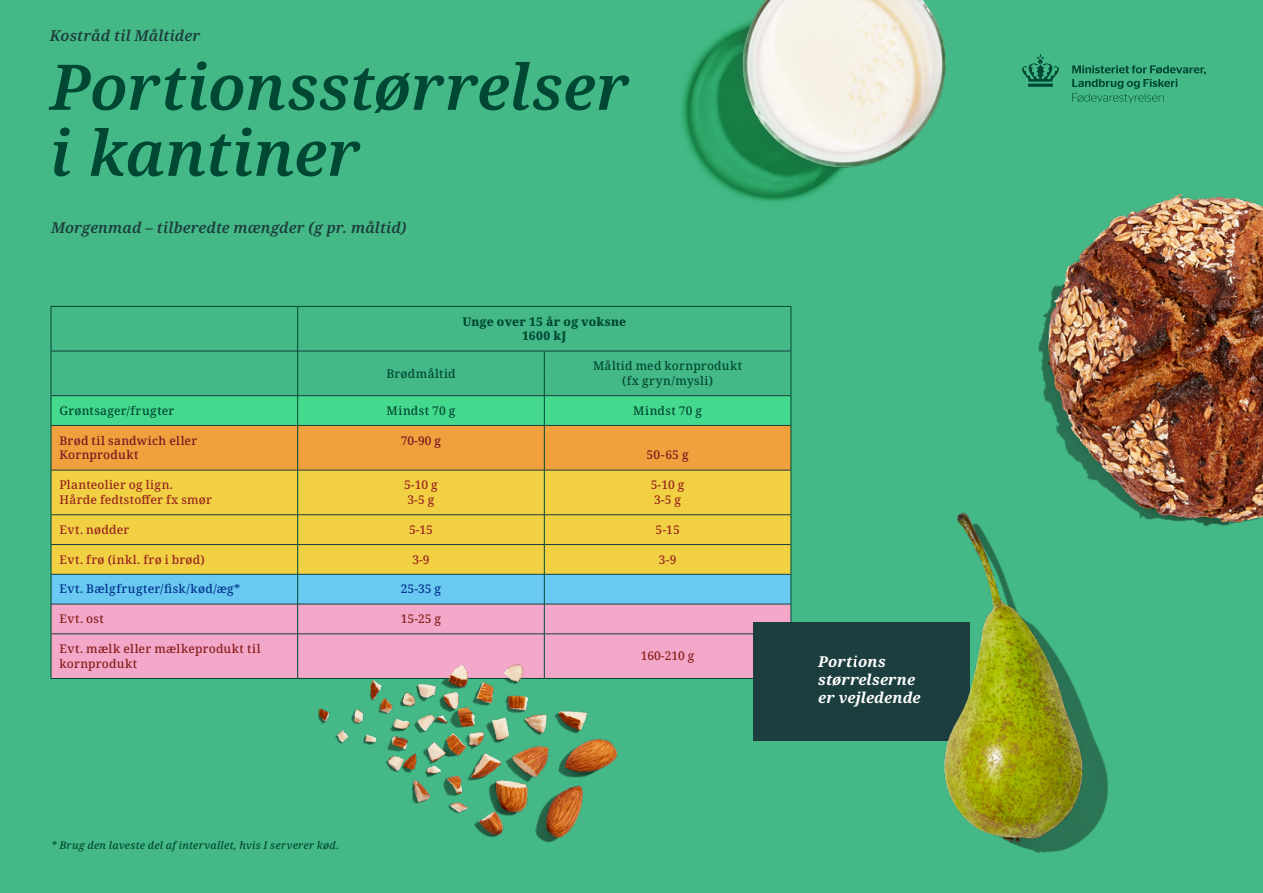
<style>
.page{position:relative;width:1263px;height:893px;background:#44b987}
.page>*{position:absolute;margin:0;border:0;box-sizing:border-box;transform-origin:0 0}
.t1{font:italic 600 63px/66px "Noto Serif";color:#004833}
.t2{font:italic 600 15px "Noto Serif";letter-spacing:.01em;color:#1d3e3e}
.t3{font:italic 700 15px/18px "Noto Serif";letter-spacing:.005em;color:#fff}
.t4{font:500 12px/14.4px "Noto Serif";letter-spacing:.02em;color:#98221d}
.t5{font:500 12px/14.4px "Noto Serif";letter-spacing:.025em;color:#004833;text-align:center}
.t6{font:500 12px/14.4px "Noto Serif";letter-spacing:.02em;color:#851d19}
.t7{font:500 12px/14.4px "Noto Serif";letter-spacing:.02em;color:#7a1522}
.t8{font:500 12px "Noto Serif";letter-spacing:.025em;color:#00308b}
.t9{font:800 12px/14.4px "Noto Serif";letter-spacing:.015em;color:#004833;text-align:center}
.t10{font:500 12px "Noto Serif";letter-spacing:.045em;color:#98221d}
.t11{font:italic 500 10.5px "Noto Serif";letter-spacing:.025em;color:#004833}
</style>
<div class="page">
<svg style="left:1022px;top:54px;width:37px;height:33px"></svg>
<svg style="left:1072px;top:65px;width:134px;height:38px"></svg>
<div style="left:51px;top:396px;width:247px;height:29px;background:#44d98d"></div>
<div style="left:298px;top:396px;width:246px;height:29px;background:#44d98d"></div>
<div style="left:544px;top:396px;width:247px;height:29px;background:#44d98d"></div>
<div style="left:51px;top:425px;width:247px;height:45px;background:#f0a03d"></div>
<div style="left:298px;top:425px;width:246px;height:45px;background:#f0a03d"></div>
<div style="left:544px;top:425px;width:247px;height:45px;background:#f0a03d"></div>
<div style="left:51px;top:470px;width:247px;height:45px;background:#f1d044"></div>
<div style="left:298px;top:470px;width:246px;height:45px;background:#f1d044"></div>
<div style="left:544px;top:470px;width:247px;height:45px;background:#f1d044"></div>
<div style="left:51px;top:515px;width:247px;height:29px;background:#f1d044"></div>
<div style="left:298px;top:515px;width:246px;height:29px;background:#f1d044"></div>
<div style="left:544px;top:515px;width:247px;height:29px;background:#f1d044"></div>
<div style="left:51px;top:544px;width:247px;height:30px;background:#f1d044"></div>
<div style="left:298px;top:544px;width:246px;height:30px;background:#f1d044"></div>
<div style="left:544px;top:544px;width:247px;height:30px;background:#f1d044"></div>
<div style="left:51px;top:574px;width:247px;height:30px;background:#69c9f1"></div>
<div style="left:298px;top:574px;width:246px;height:30px;background:#69c9f1"></div>
<div style="left:544px;top:574px;width:247px;height:30px;background:#69c9f1"></div>
<div style="left:51px;top:604px;width:247px;height:30px;background:#f3a8c9"></div>
<div style="left:298px;top:604px;width:246px;height:30px;background:#f3a8c9"></div>
<div style="left:544px;top:604px;width:247px;height:30px;background:#f3a8c9"></div>
<div style="left:51px;top:634px;width:247px;height:44px;background:#f3a8c9"></div>
<div style="left:298px;top:634px;width:246px;height:44px;background:#f3a8c9"></div>
<div style="left:544px;top:634px;width:247px;height:44px;background:#f3a8c9"></div>
<hr style="left:51px;top:351px;width:246px;height:1px;background:#1d3e3e">
<hr style="left:298px;top:351px;width:246px;height:1px;background:#1d3e3e">
<hr style="left:544px;top:351px;width:247px;height:1px;background:#1d3e3e">
<hr style="left:51px;top:395px;width:246px;height:1px;background:#1d3e3e">
<hr style="left:298px;top:395px;width:246px;height:1px;background:#1d3e3e">
<hr style="left:544px;top:395px;width:247px;height:1px;background:#1d3e3e">
<hr style="left:51px;top:425px;width:246px;height:1px;background:#1d3e3e">
<hr style="left:298px;top:425px;width:246px;height:1px;background:#1d3e3e">
<hr style="left:544px;top:425px;width:247px;height:1px;background:#1d3e3e">
<hr style="left:51px;top:470px;width:246px;height:1px;background:#1d3e3e">
<hr style="left:298px;top:470px;width:246px;height:1px;background:#1d3e3e">
<hr style="left:544px;top:470px;width:247px;height:1px;background:#1d3e3e">
<hr style="left:51px;top:514px;width:246px;height:1px;background:#1d3e3e">
<hr style="left:298px;top:514px;width:246px;height:1px;background:#1d3e3e">
<hr style="left:544px;top:514px;width:247px;height:1px;background:#1d3e3e">
<hr style="left:51px;top:544px;width:246px;height:1px;background:#1d3e3e">
<hr style="left:298px;top:544px;width:246px;height:1px;background:#1d3e3e">
<hr style="left:544px;top:544px;width:247px;height:1px;background:#1d3e3e">
<hr style="left:51px;top:574px;width:246px;height:1px;background:#1d3e3e">
<hr style="left:298px;top:574px;width:246px;height:1px;background:#1d3e3e">
<hr style="left:544px;top:574px;width:247px;height:1px;background:#1d3e3e">
<hr style="left:51px;top:604px;width:246px;height:1px;background:#1d3e3e">
<hr style="left:298px;top:604px;width:246px;height:1px;background:#1d3e3e">
<hr style="left:544px;top:604px;width:247px;height:1px;background:#1d3e3e">
<hr style="left:51px;top:634px;width:246px;height:1px;background:#1d3e3e">
<hr style="left:298px;top:634px;width:246px;height:1px;background:#1d3e3e">
<hr style="left:544px;top:634px;width:247px;height:1px;background:#1d3e3e">
<hr style="left:51px;top:306px;width:247px;height:1px;background:#004833">
<hr style="left:51px;top:307px;width:1px;height:44px;background:#004833">
<hr style="left:298px;top:306px;width:246px;height:1px;background:#004833">
<hr style="left:297px;top:307px;width:1px;height:44px;background:#004833">
<hr style="left:544px;top:306px;width:247px;height:1px;background:#004833">
<hr style="left:791px;top:307px;width:1px;height:44px;background:#004833">
<svg style="left:51px;top:351px;width:1px;height:74px"></svg>
<svg style="left:297px;top:351px;width:1px;height:74px"></svg>
<svg style="left:544px;top:351px;width:1px;height:74px"></svg>
<svg style="left:791px;top:351px;width:1px;height:74px"></svg>
<hr style="left:51px;top:425px;width:1px;height:45px;background:#004833">
<hr style="left:297px;top:425px;width:1px;height:45px;background:#004833">
<hr style="left:544px;top:425px;width:1px;height:45px;background:#004833">
<hr style="left:791px;top:425px;width:1px;height:45px;background:#004833">
<hr style="left:51px;top:470px;width:1px;height:45px;background:#004833">
<hr style="left:297px;top:470px;width:1px;height:45px;background:#004833">
<hr style="left:544px;top:470px;width:1px;height:45px;background:#004833">
<hr style="left:791px;top:470px;width:1px;height:45px;background:#004833">
<svg style="left:51px;top:515px;width:1px;height:29px"></svg>
<svg style="left:297px;top:515px;width:1px;height:29px"></svg>
<svg style="left:544px;top:515px;width:1px;height:29px"></svg>
<svg style="left:791px;top:515px;width:1px;height:29px"></svg>
<hr style="left:51px;top:544px;width:1px;height:30px;background:#004833">
<hr style="left:297px;top:544px;width:1px;height:30px;background:#004833">
<hr style="left:544px;top:544px;width:1px;height:30px;background:#004833">
<hr style="left:791px;top:544px;width:1px;height:30px;background:#004833">
<hr style="left:51px;top:574px;width:1px;height:30px;background:#004833">
<hr style="left:297px;top:574px;width:1px;height:30px;background:#004833">
<hr style="left:544px;top:574px;width:1px;height:30px;background:#004833">
<hr style="left:791px;top:574px;width:1px;height:30px;background:#004833">
<hr style="left:51px;top:604px;width:1px;height:30px;background:#004833">
<hr style="left:297px;top:604px;width:1px;height:30px;background:#004833">
<hr style="left:544px;top:604px;width:1px;height:30px;background:#004833">
<hr style="left:791px;top:604px;width:1px;height:30px;background:#004833">
<hr style="left:51px;top:634px;width:1px;height:44px;background:#004833">
<hr style="left:297px;top:634px;width:1px;height:44px;background:#004833">
<hr style="left:51px;top:678px;width:247px;height:1px;background:#004833">
<hr style="left:298px;top:678px;width:246px;height:1px;background:#004833">
<hr style="left:544px;top:678px;width:247px;height:1px;background:#004833">
<div style="left:753px;top:623px;width:217px;height:118px;background:#1d3e3e"></div>
<img style="left:682px;top:0;width:264px;height:202px">
<img style="left:858px;top:513px;width:251px;height:340px">
<img style="left:994px;top:194px;width:269px;height:387px">
<img style="left:308px;top:632px;width:352px;height:211px">
<p class="t2" style="left:50px;top:25px;width:152px">Kostråd til Måltider</p>
<p class="t1" style="left:50px;top:56px;width:580px">Portionsstørrelser i kantiner</p>
<p class="t2" style="left:51px;top:217px;width:357px">Morgenmad – tilberedte mængder (g pr. måltid)</p>
<p class="t9" style="left:462px;top:314px;width:165px">Unge over 15 år og voksne<br>1600 kJ</p>
<p class="t5" style="left:386px;top:366px;width:71px">Brødmåltid</p>
<p class="t5" style="left:593px;top:359px;width:151px">Måltid med kornprodukt (fx gryn/mysli)</p>
<p class="t5" style="left:60px;top:404px;width:116px">Grøntsager/frugter</p>
<p class="t5" style="left:387px;top:404px;width:70px">Mindst 70 g</p>
<p class="t5" style="left:633px;top:404px;width:70px">Mindst 70 g</p>
<p class="t7" style="left:60px;top:434px;width:139px">Brød til sandwich eller<br>Kornprodukt</p>
<p class="t7" style="left:401px;top:434px;width:42px">70-90 g</p>
<p class="t7" style="left:647px;top:448px;width:44px">50-65 g</p>
<p class="t4" style="left:60px;top:478px;width:154px">Planteolier og lign.<br>Hårde fedtstoffer fx smør</p>
<p class="t4" style="left:404px;top:478px;width:35px">5-10 g<br>3-5 g</p>
<p class="t4" style="left:651px;top:478px;width:35px">5-10 g<br>3-5 g</p>
<p class="t4" style="left:60px;top:523px;width:71px">Evt. nødder</p>
<p class="t4" style="left:409px;top:523px;width:25px">5-15</p>
<p class="t4" style="left:656px;top:523px;width:26px">5-15</p>
<p class="t10" style="left:60px;top:551px;width:147px">Evt. frø (inkl. frø i brød)</p>
<p class="t4" style="left:412px;top:552px;width:19px">3-9</p>
<p class="t4" style="left:659px;top:552px;width:19px">3-9</p>
<p class="t8" style="left:60px;top:581px;width:182px">Evt. Bælgfrugter/fisk/kød/æg*</p>
<p class="t8" style="left:401px;top:581px;width:42px">25-35 g</p>
<p class="t6" style="left:60px;top:612px;width:46px">Evt. ost</p>
<p class="t6" style="left:401px;top:612px;width:42px">15-25 g</p>
<p class="t6" style="left:60px;top:642px;width:203px">Evt. mælk eller mælkeprodukt til kornprodukt</p>
<p class="t6" style="left:641px;top:649px;width:55px">160-210 g</p>
<p class="t11" style="left:51px;top:838px;width:290px">* Brug den laveste del af intervallet, hvis I serverer kød.</p>
<p class="t3" style="left:818px;top:653px;width:104px">Portions størrelserne er vejledende</p>
</div>
